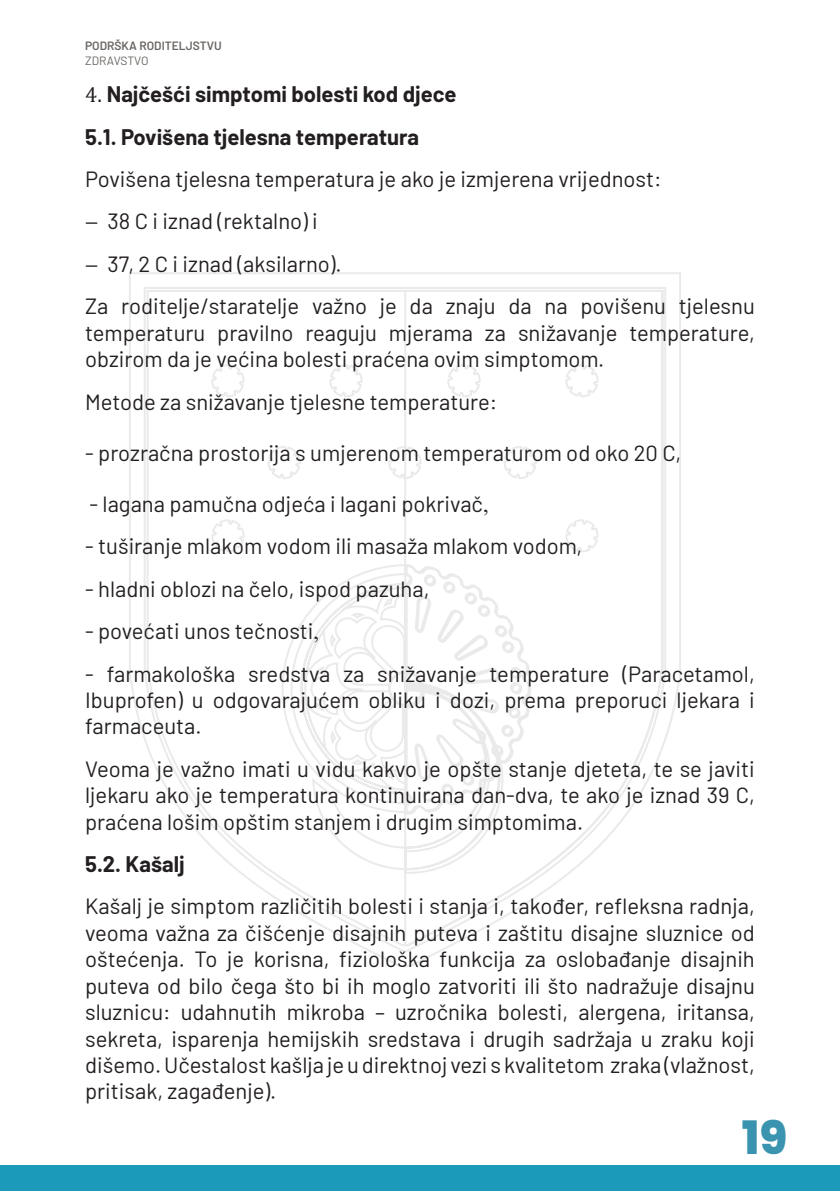
<style>
.page{position:relative;width:840px;height:1191px;background:#fff}
.page>*{position:absolute;margin:0;border:0;box-sizing:border-box;transform-origin:0 0}
.t1{font:800 46px "Poppins";color:#3b94af}
.t2{font:22px/26.4px "Barlow";color:#231f20;text-align:justify}
.t3{font:700 22px "Barlow";color:#231f20}
.t4{font:600 12px "Barlow";color:#696663}
.t5{font:12px "Barlow";letter-spacing:-.005em;color:#696663}
.s1{font-family:"Cambria";font-weight:400}
.s2{font-family:"Myriad Pro"}
.s3{font-family:"Times New Roman"}
</style>
<div class="page">
<div style="left:0;top:1165px;width:839px;height:26px;background:#1b9bb9"></div>
<svg style="left:129px;top:272px;width:552px;height:695px"></svg>
<p class="t4" style="left:85px;top:37px;width:138px">PODRŠKA RODITELJSTVU</p>
<p class="t5" style="left:85px;top:52px;width:65px">ZDRAVSTVO</p>
<p class="t3" style="left:85px;top:78px;width:373px"><span class="s1">4.</span> Najčešći simptomi bolesti kod djece</p>
<p class="t3" style="left:85px;top:120px;width:335px">5.1. Povišena tjelesna temperatura</p>
<p class="t2" style="left:85px;top:164px;width:577px">Povišena tjelesna temperatura je ako je izmjerena vrijednost:</p>
<p class="t2" style="left:85px;top:207px;width:234px"><span class="s2">−</span> 38 C i iznad (rektalno) i</p>
<p class="t2" style="left:85px;top:249px;width:258px"><span class="s2">−</span> 37, 2 C i iznad (aksilarno).</p>
<p class="t2" style="left:85px;top:291px;width:670px">Za roditelje/staratelje važno je da znaju da na povišenu tjelesnu temperaturu pravilno reaguju mjerama za snižavanje temperature, obzirom da je većina bolesti praćena ovim simptomom.</p>
<p class="t2" style="left:85px;top:387px;width:413px">Metode za snižavanje tjelesne temperature:</p>
<p class="t2" style="left:85px;top:438px;width:597px">- prozračna prostorija s umjerenom temperaturom od oko 20 C,</p>
<p class="t2" style="left:89px;top:489px;width:400px">- lagana pamučna odjeća i lagani pokrivač<span class="s3">,</span></p>
<p class="t2" style="left:85px;top:531px;width:498px">- tuširanje mlakom vodom ili masaža mlakom vodom,</p>
<p class="t2" style="left:85px;top:574px;width:346px">- hladni oblozi na čelo, ispod pazuha,</p>
<p class="t2" style="left:85px;top:616px;width:235px">- povećati unos tečnosti<span class="s3">,</span></p>
<p class="t2" style="left:85px;top:659px;width:670px">- farmakološka sredstva za snižavanje temperature (Paracetamol, Ibuprofen) u odgovarajućem obliku i dozi, prema preporuci ljekara i farmaceuta.</p>
<p class="t2" style="left:85px;top:754px;width:670px">Veoma je važno imati u vidu kakvo je opšte stanje djeteta, te se javiti ljekaru ako je temperatura kontinuirana dan-dva, te ako je iznad 39 C, praćena lošim opštim stanjem i drugim simptomima.</p>
<p class="t3" style="left:85px;top:848px;width:101px">5.2. Kašalj</p>
<p class="t2" style="left:85px;top:891px;width:670px">Kašalj je simptom različitih bolesti i stanja i, također, refleksna radnja, veoma važna za čišćenje disajnih puteva i zaštitu disajne sluznice od oštećenja. To je korisna, fiziološka funkcija za oslobađanje disajnih puteva od bilo čega što bi ih moglo zatvoriti ili što nadražuje disajnu sluznicu: udahnutih mikroba – uzročnika bolesti, alergena, iritansa, sekreta, isparenja hemijskih sredstava i drugih sadržaja u zraku koji dišemo. Učestalost kašlja je u direktnoj vezi s kvalitetom zraka (vlažnost, pritisak, zagađenje).</p>
<h1 class="t1" style="left:741px;top:1111px;width:47px">19</h1>
</div>
